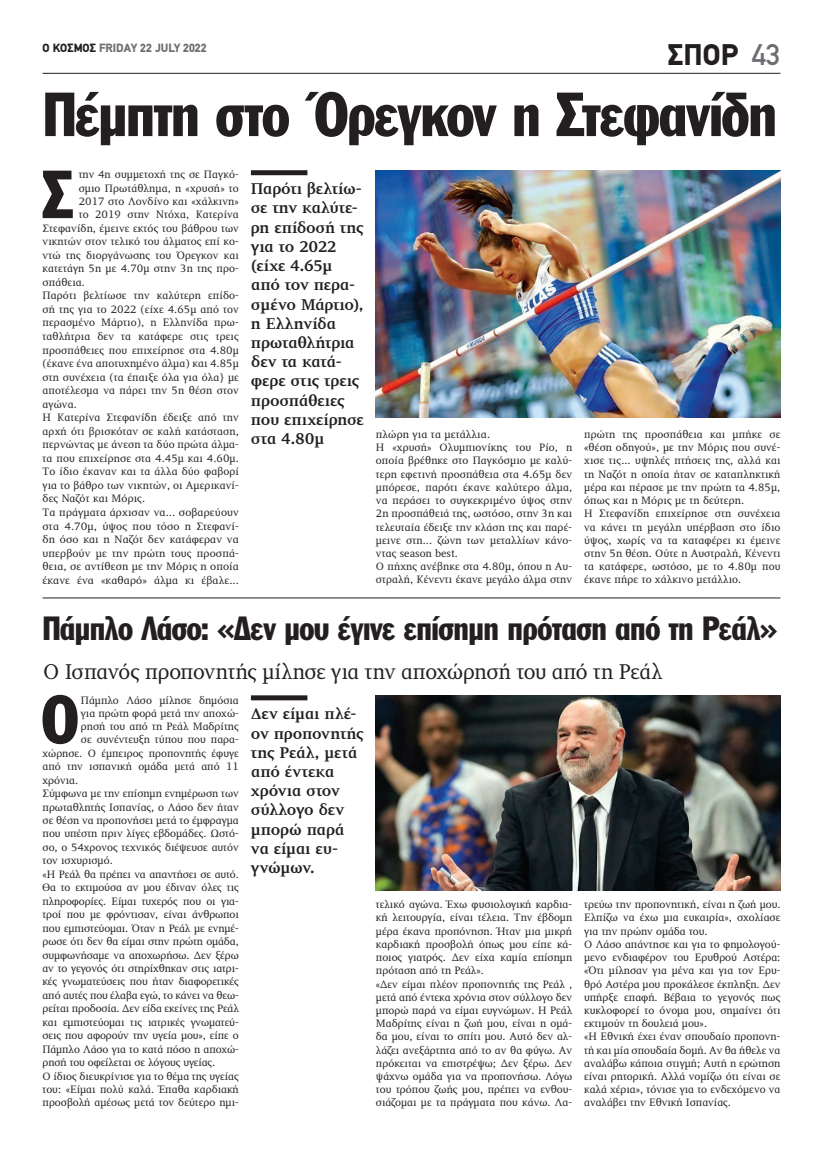
<style>
.page{position:relative;width:823px;height:1149px;background:#fff}
.page>*{position:absolute;margin:0;border:0;box-sizing:border-box;transform-origin:0 0}
.t1{font:66.6px "Franklin Gothic Greek Cond";color:#231f20}
.t2{font:61px "Franklin Gothic Greek Cond";letter-spacing:-.025em;color:#231f20}
.t3{font:33px "Franklin Gothic Greek Cond";letter-spacing:-.015em;color:#231f20}
.t4{font:900 30px "PF Din Text";color:#231f20}
.t5{font:22px "PF Diplomat";letter-spacing:-.015em;color:#231f20}
.t6{font:700 16px/19.2px "PF Diplomat";letter-spacing:-.015em;color:#231f20}
.t7{font:900 12px "PF Din Text";color:#6c6d70}
.t8{font:11px/13.2px "PF Diplomat";color:#231f20}
.s1{color:#231f20}
.s2{font-weight:500;color:#6c6d70}
</style>
<div class="page">
<hr style="left:43px;top:73px;width:737px;height:1px;background:#231f20">
<div style="left:251px;top:695px;width:56px;height:5px;background:#231f20"></div>
<div style="left:251px;top:170px;width:56px;height:5px;background:#231f20"></div>
<img style="left:375px;top:170px;width:404px;height:247px">
<img style="left:375px;top:695px;width:404px;height:195px">
<hr style="left:43px;top:597px;width:737px;height:1px;background:#231f20">
<p class="t7" style="left:43px;top:40px;width:165px"><span class="s1">Ο ΚΟΣΜΟΣ</span> FRIDAY 22 JULY 2022</p>
<h3 class="t4" style="left:667px;top:37px;width:114px">ΣΠΟΡ <span class="s2">43</span></h3>
<h2 class="t2" style="left:43px;top:80px;width:735px">Πέμπτη στο Όρεγκον η Στεφανίδη</h2>
<h1 class="t1" style="left:43px;top:157px;width:32px">Σ</h1>
<p class="t8" style="left:79px;top:168px;width:162px">την 4η συμμετοχή της σε Παγκό-</p>
<p class="t8" style="left:79px;top:182px;width:162px">σμιο Πρωτάθλημα, η «χρυσή» το</p>
<p class="t8" style="left:79px;top:195px;width:162px">2017 στο Λονδίνο και «χάλκινη»</p>
<p class="t8" style="left:79px;top:208px;width:162px">το 2019 στην Ντόχα, Κατερίνα</p>
<p class="t8" style="left:43px;top:221px;width:198px">Στεφανίδη, έμεινε εκτός του βάθρου των</p>
<p class="t8" style="left:43px;top:235px;width:198px">νικητών στον τελικό του άλματος επί κο-</p>
<p class="t8" style="left:43px;top:249px;width:198px">ντώ της διοργάνωσης του Όρεγκον και</p>
<p class="t8" style="left:43px;top:262px;width:198px">κατετάγη 5η με 4.70μ στην 3η της προ-</p>
<p class="t8" style="left:43px;top:276px;width:44px">σπάθεια.</p>
<p class="t8" style="left:43px;top:289px;width:198px">Παρότι βελτίωσε την καλύτερη επίδο-</p>
<p class="t8" style="left:43px;top:303px;width:198px">σή της για το 2022 (είχε 4.65μ από τον</p>
<p class="t8" style="left:43px;top:316px;width:198px">περασμένο Μάρτιο), η Ελληνίδα πρω-</p>
<p class="t8" style="left:43px;top:330px;width:198px">ταθλήτρια δεν τα κατάφερε στις τρεις</p>
<p class="t8" style="left:43px;top:343px;width:198px">προσπάθειες που επιχείρησε στα 4.80μ</p>
<p class="t8" style="left:43px;top:357px;width:198px">(έκανε ένα αποτυχημένο άλμα) και 4.85μ</p>
<p class="t8" style="left:43px;top:370px;width:198px">στη συνέχεια (τα έπαιξε όλα για όλα} με</p>
<p class="t8" style="left:43px;top:384px;width:198px">αποτέλεσμα να πάρει την 5η θέση στον</p>
<p class="t8" style="left:43px;top:397px;width:36px">αγώνα.</p>
<p class="t8" style="left:43px;top:411px;width:198px">Η Κατερίνα Στεφανίδη έδειξε από την</p>
<p class="t8" style="left:43px;top:424px;width:198px">αρχή ότι βρισκόταν σε καλή κατάσταση,</p>
<p class="t8" style="left:43px;top:438px;width:198px">περνώντας με άνεση τα δύο πρώτα άλμα-</p>
<p class="t8" style="left:43px;top:451px;width:198px">τα που επιχείρησε στα 4.45μ και 4.60μ.</p>
<p class="t8" style="left:43px;top:465px;width:198px">Το ίδιο έκαναν και τα άλλα δύο φαβορί</p>
<p class="t8" style="left:43px;top:479px;width:198px">για το βάθρο των νικητών, οι Αμερικανί-</p>
<p class="t8" style="left:43px;top:492px;width:104px">δες Ναζότ και Μόρις.</p>
<p class="t8" style="left:43px;top:506px;width:198px">Τα πράγματα άρχισαν να... σοβαρεύουν</p>
<p class="t8" style="left:43px;top:519px;width:198px">στα 4.70μ, ύψος που τόσο η Στεφανί-</p>
<p class="t8" style="left:43px;top:533px;width:198px">δη όσο και η Ναζότ δεν κατάφεραν να</p>
<p class="t8" style="left:43px;top:546px;width:198px">υπερβούν με την πρώτη τους προσπά-</p>
<p class="t8" style="left:43px;top:560px;width:198px">θεια, σε αντίθεση με την Μόρις η οποία</p>
<p class="t8" style="left:43px;top:573px;width:198px">έκανε ένα «καθαρό» άλμα κι έβαλε...</p>
<h3 class="t6" style="left:251px;top:179px;width:114px">Παρότι βελτίω&shy;σε την καλύτε&shy;ρη επίδοσή της για το 2022 (είχε 4.65μ από τον περα&shy;σμένο Μάρτιο), η Ελληνίδα πρωταθλήτρια δεν τα κατά&shy;φερε στις τρεις προσπάθειες που επιχείρησε στα 4.80μ</h3>
<p class="t8" style="left:375px;top:428px;width:198px">πλώρη για τα μετάλλια.<br>Η «χρυσή» Ολυμπιονίκης του Ρίο, η οποία βρέθηκε στο Παγκόσμιο με καλύ&shy;τερη εφετινή προσπάθεια στα 4.65μ δεν μπόρεσε, παρότι έκανε καλύτερο άλμα, να περάσει το συγκεκριμένο ύψος στην 2η προσπάθειά της, ωστόσο, στην 3η και τελευταία έδειξε την κλάση της και παρέ&shy;μεινε στη... ζώνη των μεταλλίων κάνο&shy;ντας season best.<br>Ο πήχης ανέβηκε στα 4.80μ, όπου η Αυ&shy;στραλή, Κένεντι έκανε μεγάλο άλμα στην</p>
<p class="t8" style="left:584px;top:428px;width:198px">πρώτη της προσπάθεια και μπήκε σε «θέση οδηγού», με την Μόρις που συνέ&shy;χισε τις... υψηλές πτήσεις της, αλλά και τη Ναζότ η οποία ήταν σε καταπληκτική μέρα και πέρασε με την πρώτη τα 4.85μ, όπως και η Μόρις με τη δεύτερη.<br>Η Στεφανίδη επιχείρησε στη συνέχεια να κάνει τη μεγάλη υπέρβαση στο ίδιο ύψος, χωρίς να τα καταφέρει κι έμεινε στην 5η θέση. Ούτε η Αυστραλή, Κένεντι τα κατάφερε, ωστόσο, με το 4.80μ που έκανε πήρε το χάλκινο μετάλλιο.</p>
<h3 class="t3" style="left:43px;top:609px;width:735px">Πάμπλο Λάσο: «Δεν μου έγινε επίσημη πρόταση από τη Ρεάλ»</h3>
<h3 class="t5" style="left:43px;top:660px;width:620px">Ο Ισπανός προπονητής μίλησε για την αποχώρησή του από τη Ρεάλ</h3>
<h1 class="t1" style="left:42px;top:681px;width:38px">Ο</h1>
<p class="t8" style="left:81px;top:693px;width:159px">Πάμπλο Λάσο μίλησε δημόσια</p>
<p class="t8" style="left:81px;top:706px;width:159px">για πρώτη φορά μετά την αποχώ-</p>
<p class="t8" style="left:81px;top:719px;width:159px">ρησή του από τη Ρεάλ Μαδρίτης</p>
<p class="t8" style="left:81px;top:733px;width:159px">σε συνέντευξη τύπου που παρα-</p>
<p class="t8" style="left:42px;top:746px;width:198px">χώρησε. Ο έμπειρος προπονητής έφυγε</p>
<p class="t8" style="left:42px;top:760px;width:198px">από την ισπανική ομάδα μετά από 11</p>
<p class="t8" style="left:42px;top:773px;width:37px">χρόνια.</p>
<p class="t8" style="left:42px;top:786px;width:198px">Σύμφωνα με την επίσημη ενημέρωση των</p>
<p class="t8" style="left:42px;top:800px;width:198px">πρωταθλητής Ισπανίας, ο Λάσο δεν ήταν</p>
<p class="t8" style="left:42px;top:813px;width:198px">σε θέση να προπονήσει μετά το έμφραγμα</p>
<p class="t8" style="left:42px;top:827px;width:198px">που υπέστη πριν λίγες εβδομάδες. Ωστό-</p>
<p class="t8" style="left:42px;top:840px;width:198px">σο, ο 54χρονος τεχνικός διέψευσε αυτόν</p>
<p class="t8" style="left:42px;top:854px;width:72px">τον ισχυρισμό.</p>
<p class="t8" style="left:42px;top:867px;width:198px">«Η Ρεάλ θα πρέπει να απαντήσει σε αυτό.</p>
<p class="t8" style="left:42px;top:880px;width:198px">Θα το εκτιμούσα αν μου έδιναν όλες τις</p>
<p class="t8" style="left:42px;top:894px;width:198px">πληροφορίες. Είμαι τυχερός που οι για-</p>
<p class="t8" style="left:42px;top:907px;width:198px">τροί που με φρόντισαν, είναι άνθρωποι</p>
<p class="t8" style="left:42px;top:921px;width:198px">που εμπιστεύομαι. Όταν η Ρεάλ με ενημέ-</p>
<p class="t8" style="left:42px;top:934px;width:198px">ρωσε ότι δεν θα είμαι στην πρώτη ομάδα,</p>
<p class="t8" style="left:42px;top:948px;width:198px">συμφωνήσαμε να αποχωρήσω. Δεν ξέρω</p>
<p class="t8" style="left:42px;top:961px;width:198px">αν το γεγονός ότι στηρίχθηκαν στις ιατρι-</p>
<p class="t8" style="left:42px;top:975px;width:198px">κές γνωματεύσεις που ήταν διαφορετικές</p>
<p class="t8" style="left:42px;top:988px;width:198px">από αυτές που έλαβα εγώ, το κάνει να θεω-</p>
<p class="t8" style="left:42px;top:1001px;width:198px">ρείται προδοσία. Δεν είδα εκείνες της Ρεάλ</p>
<p class="t8" style="left:42px;top:1015px;width:198px">και εμπιστεύομαι τις ιατρικές γνωματεύ-</p>
<p class="t8" style="left:42px;top:1028px;width:198px">σεις που αφορούν την υγεία μου», είπε ο</p>
<p class="t8" style="left:42px;top:1042px;width:198px">Πάμπλο Λάσο για το κατά πόσο η αποχώ-</p>
<p class="t8" style="left:42px;top:1055px;width:174px">ρησή του οφείλεται σε λόγους υγείας.</p>
<p class="t8" style="left:42px;top:1069px;width:198px">Ο ίδιος διευκρίνισε για το θέμα της υγείας</p>
<p class="t8" style="left:42px;top:1082px;width:198px">του: «Είμαι πολύ καλά. Έπαθα καρδιακή</p>
<p class="t8" style="left:42px;top:1096px;width:198px">προσβολή αμέσως μετά τον δεύτερο ημι-</p>
<h3 class="t6" style="left:251px;top:704px;width:114px">Δεν είμαι πλέ&shy;ον προπονητής της Ρεάλ, μετά από έντεκα χρόνια στον σύλλογο δεν μπορώ παρά να είμαι ευ&shy;γνώμων.</h3>
<p class="t8" style="left:375px;top:897px;width:198px">τελικό αγώνα. Έχω φυσιολογική καρδια&shy;κή λειτουργία, είναι τέλεια. Την έβδομη μέρα έκανα προπόνηση. Ήταν μια μικρή καρδιακή προσβολή όπως μου είπε κά&shy;ποιος γιατρός. Δεν είχα καμία επίσημη πρόταση από τη Ρεάλ».<br>«Δεν είμαι πλέον προπονητής της Ρεάλ , μετά από έντεκα χρόνια στον σύλλογο δεν μπορώ παρά να είμαι ευγνώμων. Η Ρεάλ Μαδρίτης είναι η ζωή μου, είναι η ομά&shy;δα μου, είναι το σπίτι μου. Αυτό δεν αλ&shy;λάζει ανεξάρτητα από το αν θα φύγω. Αν πρόκειται να επιστρέψω; Δεν ξέρω. Δεν ψάχνω ομάδα για να προπονήσω. Λόγω του τρόπου ζωής μου, πρέπει να ενθου&shy;σιάζομαι με τα πράγματα που κάνω. Λα-</p>
<p class="t8" style="left:583px;top:897px;width:198px">τρεύω την προπονητική, είναι η ζωή μου.<br>Ελπίζω να έχω μια ευκαιρία», σχολίασε για την πρώην ομάδα του.<br>Ο Λάσο απάντησε και για το φημολογού&shy;μενο ενδιαφέρον του Ερυθρού Αστέρα: «Ότι μίλησαν για μένα και για τον Ερυ&shy;θρό Αστέρα μου προκάλεσε έκπληξη. Δεν υπήρξε επαφή. Βέβαια το γεγονός πως κυκλοφορεί το όνομα μου, σημαίνει ότι εκτιμούν τη δουλειά μου».<br>«Η Εθνική έχει έναν σπουδαίο προπονη&shy;τή και μία σπουδαία δομή. Αν θα ήθελε να αναλάβω κάποια στιγμή; Αυτή η ερώτηση είναι ρητορική. Αλλά νομίζω ότι είναι σε καλά χέρια», τόνισε για το ενδεχόμενο να αναλάβει την Εθνική Ισπανίας.</p>
</div>
